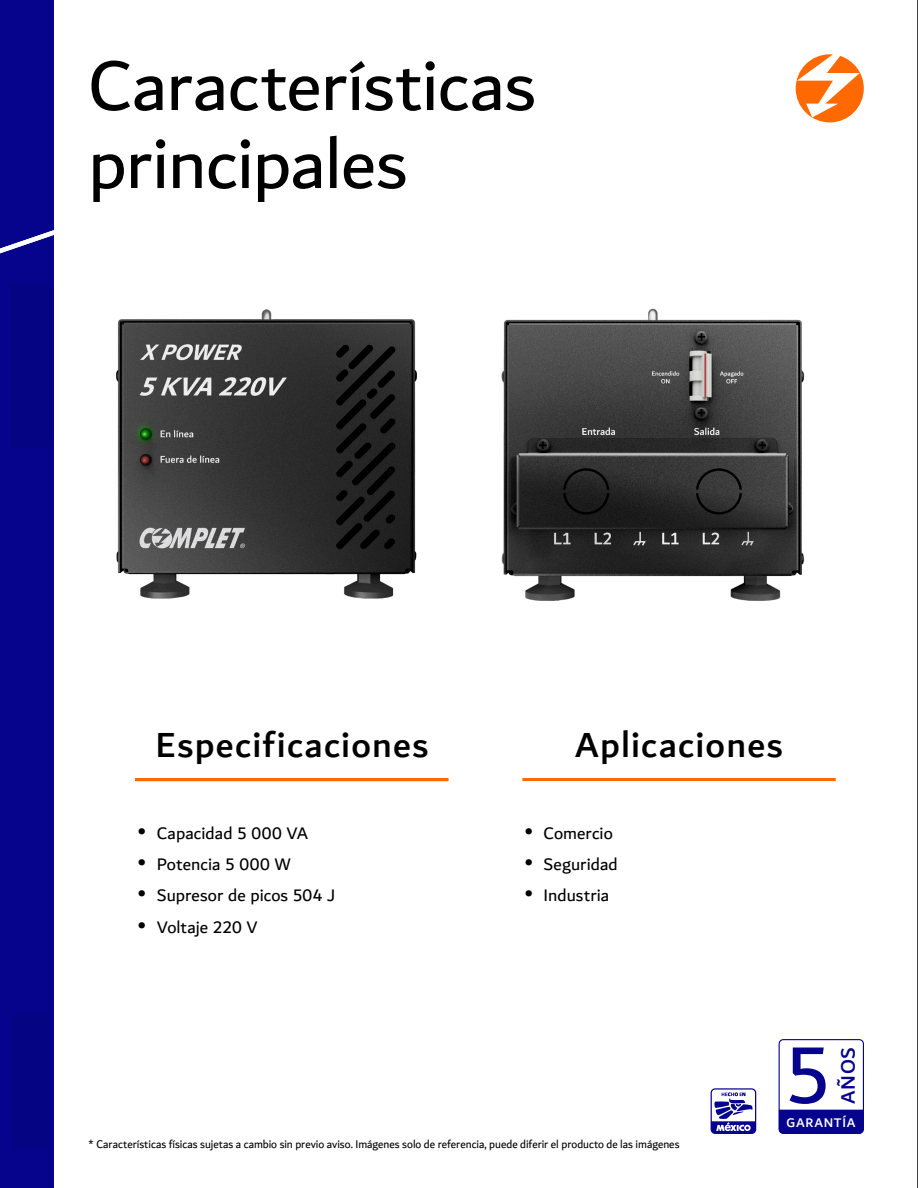
<style>
.page{position:relative;width:918px;height:1188px;background:#fff}
.page>*{position:absolute;margin:0;border:0;box-sizing:border-box;transform-origin:0 0}
.t1{font:85.5px "Dubai";color:#06038d}
.t2{font:75px "Dubai";letter-spacing:-.01em;color:#000}
.t3{font:500 37.5px "Dubai";letter-spacing:.035em;color:#000}
.t4{font:500 21px "Dubai";color:#06038d}
.t5{font:18px "Dubai";letter-spacing:.005em;color:#000}
.t6{font:500 13.5px "Dubai";letter-spacing:.05em;color:#fff}
.T2{font:12px "Dubai";color:#000;scale:.96 1}
.s1{font-family:"Century Gothic Paneuropean";font-weight:300;font-size:21px}
</style>
<div class="page">
<div style="left:0;top:0;width:54px;height:1188px;background:#06038d"></div>
<svg style="left:796px;top:54px;width:68px;height:68px"></svg>
<hr style="left:522px;top:778px;width:314px;height:3px;background:#ff6900">
<svg style="left:711px;top:1088px;width:45px;height:46px"></svg>
<div style="left:779px;top:1039px;width:85px;height:95px;border:1px solid #06038d;border-radius:4px"></div>
<div style="left:779px;top:1110px;width:84px;height:23px;background:#06038d"></div>
<hr style="left:917px;top:0;width:1px;height:1188px;background:#000">
<svg style="left:0;top:230px;width:54px;height:24px"></svg>
<hr style="left:135px;top:778px;width:313px;height:3px;background:#ff6900">
<img style="left:501px;top:308px;width:304px;height:293px">
<img style="left:116px;top:309px;width:301px;height:290px">
<h1 class="t2" style="left:88px;top:40px;width:449px">Características</h1>
<h1 class="t2" style="left:88px;top:118px;width:321px">principales</h1>
<h2 class="t3" style="left:155px;top:722px;width:275px">Especificaciones</h2>
<h2 class="t3" style="left:575px;top:722px;width:210px">Aplicaciones</h2>
<p class="t5" style="left:136px;top:822px;width:174px"><span class="s1">•</span> Capacidad 5 000 VA</p>
<p class="t5" style="left:136px;top:853px;width:157px"><span class="s1">•</span> Potencia 5 000 W</p>
<p class="t5" style="left:136px;top:885px;width:201px"><span class="s1">•</span> Supresor de picos 504 J</p>
<p class="t5" style="left:136px;top:916px;width:124px"><span class="s1">•</span> Voltaje 220 V</p>
<p class="t5" style="left:522px;top:822px;width:92px"><span class="s1">•</span> Comercio</p>
<p class="t5" style="left:522px;top:853px;width:97px"><span class="s1">•</span> Seguridad</p>
<p class="t5" style="left:522px;top:885px;width:89px"><span class="s1">•</span> Industria</p>
<p class="T2" style="left:88px;top:1137px;width:618px">* Características físicas sujetas a cambio sin previo aviso. Imágenes solo de referencia, puede diferir el producto de las imágenes</p>
<h1 class="t1" style="left:784px;top:1023px;width:48px">5</h1>
<h3 class="t4" style="left:835px;top:1104px;width:57px;rotate:-90deg">AÑOS</h3>
<p class="t6" style="left:787px;top:1114px;width:70px">GARANTÍA</p>
</div>
